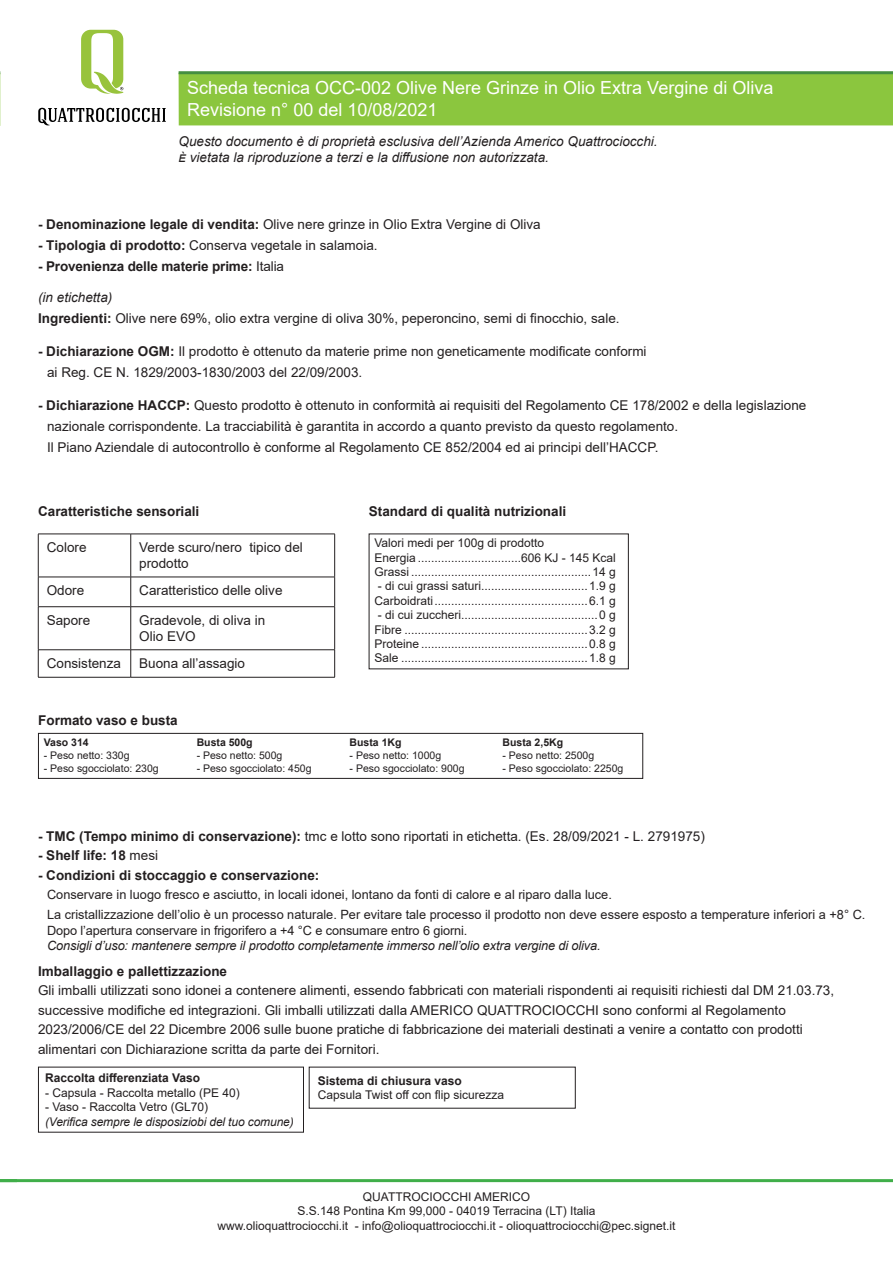
<style>
.page{position:relative;width:893px;height:1263px;background:#fff}
.page>*{position:absolute;margin:0;border:0;box-sizing:border-box;transform-origin:0 0}
.t1{font:18px/21.6px "Arial";color:#fff}
.t2{font:13.5px/21px "Arial";color:#231f20}
.t3{font:700 13.5px "Arial";color:#231f20}
.t4{font:italic 13.5px/16.2px "Arial";color:#231f20}
.t5{font:12.75px/19.5px "Arial";color:#231f20}
.t6{font:italic 12.75px "Arial";letter-spacing:-.01em;color:#231f20}
.t7{font:12px/14.4px "Arial";color:#231f20}
.t8{font:700 12px "Arial";color:#231f20}
.t9{font:italic 12px "Arial";letter-spacing:-.01em;color:#231f20}
.t10{font:10.5px "Arial";color:#231f20}
.t11{font:700 10.5px "Arial";color:#231f20}
.s1{font-weight:700}
.s2{font-weight:400}
.s3{font-style:italic}
</style>
<div class="page">
<hr style="left:0;top:1179px;width:893px;height:3px;background:#40ae49">
<svg style="left:81px;top:30px;width:42px;height:64px"></svg>
<svg style="left:38px;top:108px;width:128px;height:17px"></svg>
<div style="left:179px;top:73px;width:714px;height:52px;background:#8bc63e"></div>
<hr style="left:0;top:73px;width:1px;height:53px;background:#8bc63e">
<hr style="left:179px;top:71px;width:714px;height:3px;background:#458f40">
<div style="left:38px;top:733px;width:605px;height:45px;border:1px solid #231f20"></div>
<hr style="left:38px;top:534px;width:93px;height:1px;background:#231f20">
<hr style="left:38px;top:534px;width:1px;height:43px;background:#231f20">
<svg style="left:38px;top:650px;width:1px;height:27px"></svg>
<hr style="left:38px;top:677px;width:93px;height:1px;background:#231f20">
<hr style="left:131px;top:534px;width:204px;height:1px;background:#231f20">
<hr style="left:130px;top:534px;width:1px;height:43px;background:#231f20">
<hr style="left:334px;top:534px;width:1px;height:43px;background:#231f20">
<svg style="left:130px;top:578px;width:1px;height:28px"></svg>
<hr style="left:130px;top:607px;width:1px;height:43px;background:#231f20">
<svg style="left:130px;top:650px;width:1px;height:27px"></svg>
<svg style="left:334px;top:650px;width:1px;height:27px"></svg>
<hr style="left:131px;top:677px;width:204px;height:1px;background:#231f20">
<hr style="left:38px;top:577px;width:93px;height:1px;background:#231f20">
<svg style="left:38px;top:577px;width:1px;height:29px"></svg>
<hr style="left:131px;top:577px;width:204px;height:1px;background:#231f20">
<svg style="left:334px;top:577px;width:1px;height:29px"></svg>
<hr style="left:38px;top:606px;width:93px;height:1px;background:#231f20">
<hr style="left:38px;top:607px;width:1px;height:43px;background:#231f20">
<hr style="left:131px;top:606px;width:204px;height:1px;background:#231f20">
<hr style="left:334px;top:607px;width:1px;height:43px;background:#231f20">
<hr style="left:38px;top:649px;width:93px;height:1px;background:#231f20">
<hr style="left:131px;top:649px;width:204px;height:1px;background:#231f20">
<h1 class="t1" style="left:187px;top:77px;width:588px">Scheda tecnica OCC-002 Olive Nere Grinze in Olio Extra Vergine di Oliva<br>Revisione n° 00 del 10/08/2021</h1>
<p class="t4" style="left:179px;top:133px;width:480px">Questo documento è di proprietà esclusiva dell’Azienda Americo Quattrociocchi.<br>È vietata la riproduzione a terzi e la diffusione non autorizzata.</p>
<p class="t2" style="left:38px;top:213px;width:504px"><span class="s1">- Denominazione legale di vendita:</span> Olive nere grinze in Olio Extra Vergine di Oliva</p>
<p class="t2" style="left:38px;top:234px;width:341px"><span class="s1">- Tipologia di prodotto:</span> Conserva vegetale in salamoia.</p>
<p class="t3" style="left:38px;top:256px;width:247px">- Provenienza delle materie prime: <span class="s2">Italia</span></p>
<p class="t2" style="left:38px;top:287px;width:583px"><span class="s3">(in etichetta)<br></span><span class="s1">Ingredienti:</span> Olive nere 69%, olio extra vergine di oliva 30%, peperoncino, semi di finocchio, sale.</p>
<p class="t2" style="left:47px;top:341px;width:601px;text-indent:-9px"><span class="s1">- Dichiarazione OGM:</span> Il prodotto è ottenuto da materie prime non geneticamente modificate conformi ai Reg. CE N. 1829/2003-1830/2003 del 22/09/2003.</p>
<p class="t2" style="left:47px;top:395px;width:761px;text-indent:-9px"><span class="s1">- Dichiarazione HACCP:</span> Questo prodotto è ottenuto in conformità ai requisiti del Regolamento CE 178/2002 e della legislazione nazionale corrispondente. La tracciabilità è garantita in accordo a quanto previsto da questo regolamento.<br>Il Piano Aziendale di autocontrollo è conforme al Regolamento CE 852/2004 ed ai principi dell’HACCP.</p>
<p class="t3" style="left:38px;top:502px;width:163px">Caratteristiche sensoriali</p>
<p class="t3" style="left:369px;top:502px;width:199px">Standard di qualità nutrizionali</p>
<p class="t2" style="left:47px;top:537px;width:41px">Colore</p>
<p class="t2" style="left:139px;top:539px;width:165px;line-height:16.2px">Verde scuro/nero tipico del prodotto</p>
<p class="t2" style="left:47px;top:580px;width:39px">Odore</p>
<p class="t2" style="left:139px;top:580px;width:145px">Caratteristico delle olive</p>
<p class="t2" style="left:47px;top:610px;width:45px">Sapore</p>
<p class="t2" style="left:139px;top:612px;width:128px;line-height:16.2px">Gradevole, di oliva in<br>Olio EVO</p>
<p class="t2" style="left:47px;top:653px;width:76px">Consistenza</p>
<p class="t2" style="left:139px;top:653px;width:107px">Buona all’assagio</p>
<p class="t7" style="left:374px;top:536px;width:243px">Valori medi per 100g di prodotto<br>Energia ...............................606 KJ - 145 Kcal<br>Grassi ......................................................14 g</p>
<p class="t7" style="left:374px;top:579px;width:243px">- di cui grassi saturi................................1.9 g<br>Carboidrati..............................................6.1 g</p>
<p class="t7" style="left:374px;top:608px;width:243px;text-align:justify">- di cui zuccheri.........................................0 g Fibre .......................................................3.2 g Proteine ..................................................0.8 g Sale ........................................................1.8 g</p>
<p class="t3" style="left:38px;top:711px;width:141px">Formato vaso e busta</p>
<p class="t11" style="left:44px;top:735px;width:46px">Vaso 314</p>
<p class="t10" style="left:44px;top:748px;width:87px">- Peso netto: 330g</p>
<p class="t10" style="left:44px;top:760px;width:116px">- Peso sgocciolato: 230g</p>
<p class="t11" style="left:197px;top:735px;width:58px">Busta 500g</p>
<p class="t10" style="left:197px;top:748px;width:87px">- Peso netto: 500g</p>
<p class="t10" style="left:197px;top:760px;width:116px">- Peso sgocciolato: 450g</p>
<p class="t11" style="left:350px;top:735px;width:53px">Busta 1Kg</p>
<p class="t10" style="left:350px;top:748px;width:93px">- Peso netto: 1000g</p>
<p class="t10" style="left:350px;top:760px;width:116px">- Peso sgocciolato: 900g</p>
<p class="t11" style="left:503px;top:735px;width:62px">Busta 2,5Kg</p>
<p class="t10" style="left:503px;top:748px;width:93px">- Peso netto: 2500g</p>
<p class="t10" style="left:503px;top:760px;width:122px">- Peso sgocciolato: 2250g</p>
<p class="t2" style="left:38px;top:826px;width:668px"><span class="s1">- TMC (Tempo minimo di conservazione):</span> tmc e lotto sono riportati in etichetta. (Es. 28/09/2021 - L. 2791975)</p>
<p class="t3" style="left:38px;top:846px;width:122px">- Shelf life: 18 <span class="s2">mesi</span></p>
<p class="t3" style="left:38px;top:866px;width:283px">- Condizioni di stoccaggio e conservazione:</p>
<p class="t5" style="left:47px;top:885px;width:820px">Conservare in luogo fresco e asciutto, in locali idonei, lontano da fonti di calore e al riparo dalla luce.<br>La cristallizzazione dell’olio è un processo naturale. Per evitare tale processo il prodotto non deve essere esposto a temperature inferiori a +8° C.</p>
<p class="t5" style="left:47px;top:921px;width:422px">Dopo l’apertura conservare in frigorifero a +4 °C e consumare entro 6 giorni.</p>
<p class="t6" style="left:47px;top:938px;width:555px">Consigli d’uso: mantenere sempre il prodotto completamente immerso nell’olio extra vergine di oliva.</p>
<p class="t3" style="left:38px;top:962px;width:191px">Imballaggio e pallettizzazione</p>
<p class="t2" style="left:38px;top:981px;width:798px;line-height:19.5px">Gli imballi utilizzati sono idonei a contenere alimenti, essendo fabbricati con materiali rispondenti ai requisiti richiesti dal DM 21.03.73, successive modifiche ed integrazioni. Gli imballi utilizzati dalla AMERICO QUATTROCIOCCHI sono conformi al Regolamento 2023/2006/CE del 22 Dicembre 2006 sulle buone pratiche di fabbricazione dei materiali destinati a venire a contatto con prodotti alimentari con Dichiarazione scritta da parte dei Fornitori.</p>
<p class="t8" style="left:45px;top:1070px;width:157px">Raccolta differenziata Vaso</p>
<p class="t7" style="left:45px;top:1085px;width:196px">- Capsula - Raccolta metallo (PE 40)</p>
<p class="t7" style="left:45px;top:1100px;width:165px">- Vaso - Raccolta Vetro (GL70)</p>
<p class="t9" style="left:45px;top:1113px;width:250px">(Verifica sempre le disposiziobi del tuo comune)</p>
<p class="t8" style="left:318px;top:1072px;width:146px">Sistema di chiusura vaso</p>
<p class="t7" style="left:318px;top:1087px;width:188px">Capsula Twist off con flip sicurezza</p>
<p class="t7" style="left:218px;top:1189px;width:459px;text-align:center">QUATTROCIOCCHI AMERICO<br>S.S.148 Pontina Km 99,000 - 04019 Terracina (LT) Italia<br>www.olioquattrociocchi.it - info@olioquattrociocchi.it - olioquattrociocchi@pec.signet.it</p>
</div>
